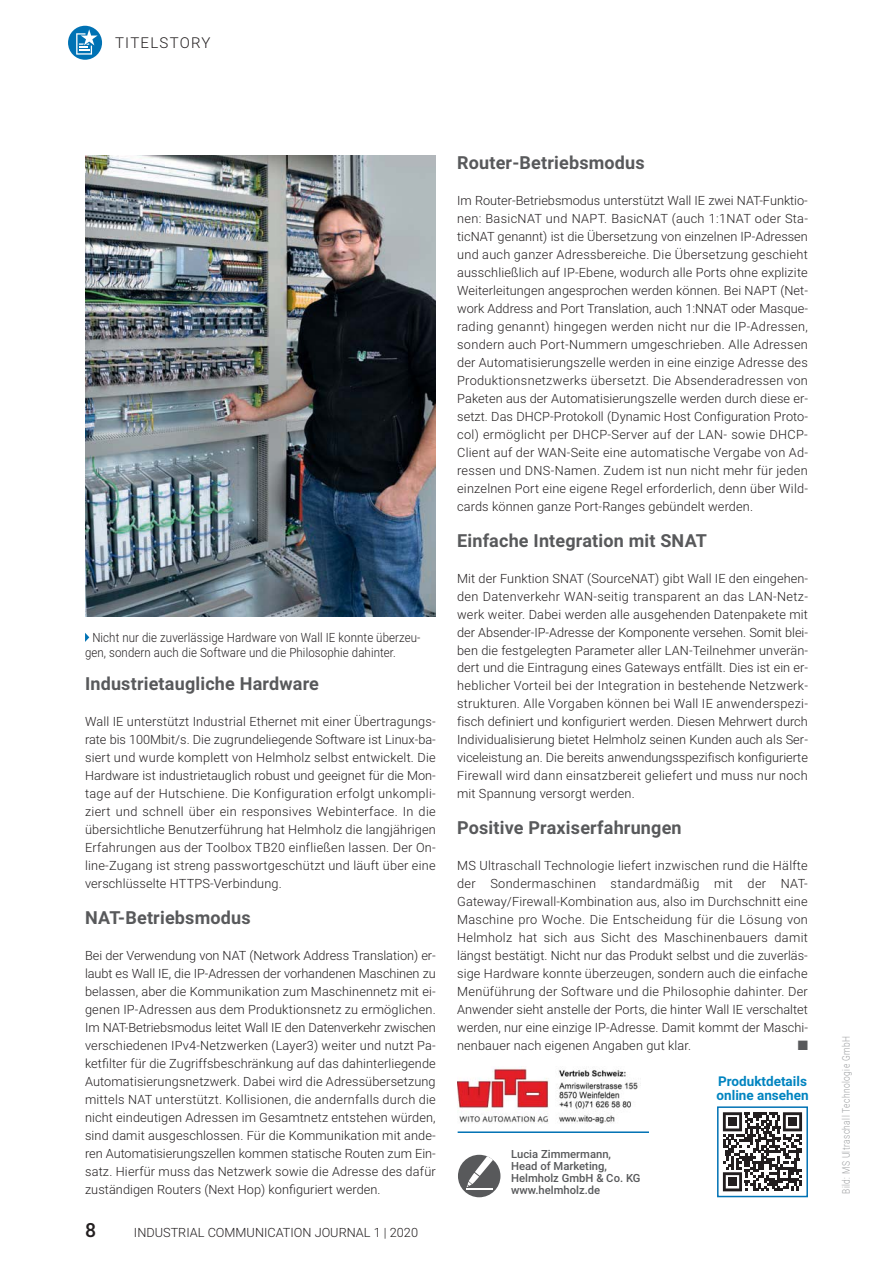
<style>
.page{position:relative;width:893px;height:1263px;background:#fff}
.page>*{position:absolute;margin:0;border:0;box-sizing:border-box;transform-origin:0 0}
.t1{font:500 19.5px "Roboto";color:#231f20}
.t2{font:700 18px "Roboto";letter-spacing:.01em;color:#58595b}
.t3{font:300 15px "Roboto";letter-spacing:.085em;color:#231f20}
.t4{font:700 13.5px/14.4px "Roboto";color:#0084c0}
.t5{font:13.5px "Zapf Dingbats";color:#58595b}
.t6{font:300 12.75px/18px "Roboto";letter-spacing:.01em;color:#231f20;text-align:justify}
.t7{font:300 12.75px/15px "Roboto";letter-spacing:.01em;color:#231f20;scale:.9 1}
.t8{font:500 11.25px/12px "Roboto";color:#58595b}
.t9{font:300 10.5px "Roboto";letter-spacing:.05em;color:#9d9fa1;scale:.8 1}
</style>
<div class="page">
<img style="left:85px;top:156px;width:351px;height:460px">
<div style="left:68px;top:26px;width:34px;height:34px;background:#0072b4;border-radius:50%"></div>
<svg style="left:76px;top:29px;width:22px;height:26px"></svg>
<hr style="left:457px;top:1131px;width:192px;height:2px;background:#0072b4">
<div style="left:458px;top:1155px;width:42px;height:42px;background:#58595b;border-radius:50%"></div>
<svg style="left:466px;top:1156px;width:27px;height:33px"></svg>
<svg style="left:85px;top:633px;width:4px;height:9px"></svg>
<svg style="left:723px;top:1112px;width:79px;height:79px"></svg>
<div style="left:728px;top:1118px;width:8px;height:8px;background:#231f20"></div>
<div style="left:788px;top:1118px;width:8px;height:8px;background:#231f20"></div>
<div style="left:728px;top:1178px;width:8px;height:8px;background:#231f20"></div>
<div style="left:717px;top:1106px;width:91px;height:91px;border:2px solid #0072b4"></div>
<img style="left:457px;top:1068px;width:182px;height:56px">
<p class="t3" style="left:115px;top:37px;width:97px">TITELSTORY</p>
<p class="t7" style="left:85px;top:631px;width:374px;text-indent:7px">Nicht nur die zuverlässige Hardware von Wall IE konnte überzeu&shy;gen, sondern auch die Software und die Philosophie dahinter.</p>
<h2 class="t2" style="left:85px;top:677px;width:235px">Industrietaugliche Hardware</h2>
<p class="t6" style="left:85px;top:714px;width:352px">Wall IE unterstützt Industrial Ethernet mit einer Übertragungs&shy;rate bis 100Mbit/s. Die zugrundeliegende Software ist Linux-ba&shy;siert und wurde komplett von Helmholz selbst entwickelt. Die Hardware ist industrietauglich robust und geeignet für die Mon&shy;tage auf der Hutschiene. Die Konfiguration erfolgt unkompli&shy;ziert und schnell über ein responsives Webinterface. In die übersichtliche Benutzerführung hat Helmholz die langjährigen Erfahrungen aus der Toolbox TB20 einfließen lassen. Der On&shy;line-Zugang ist streng passwortgeschützt und läuft über eine verschlüsselte HTTPS-Verbindung.</p>
<h2 class="t2" style="left:85px;top:911px;width:167px">NAT-Betriebsmodus</h2>
<p class="t6" style="left:85px;top:948px;width:352px">Bei der Verwendung von NAT (Network Address Translation) er&shy;laubt es Wall IE, die IP-Adressen der vorhandenen Maschinen zu belassen, aber die Kommunikation zum Maschinennetz mit ei&shy;genen IP-Adressen aus dem Produktionsnetz zu ermöglichen.<br>Im NAT-Betriebsmodus leitet Wall IE den Datenverkehr zwischen verschiedenen IPv4-Netzwerken (Layer3) weiter und nutzt Pa&shy;ketfilter für die Zugriffsbeschränkung auf das dahinterliegende Automatisierungsnetzwerk. Dabei wird die Adressübersetzung mittels NAT unterstützt. Kollisionen, die andernfalls durch die nicht eindeutigen Adressen im Gesamtnetz entstehen würden, sind damit ausgeschlossen. Für die Kommunikation mit ande&shy;ren Automatisierungszellen kommen statische Routen zum Ein&shy;satz. Hierfür muss das Netzwerk sowie die Adresse des dafür zuständigen Routers (Next Hop) konfiguriert werden.</p>
<h1 class="t1" style="left:85px;top:1222px;width:13px">8</h1>
<p class="t6" style="left:134px;top:1224px;width:285px">INDUSTRIAL COMMUNICATION JOURNAL 1 | 2020</p>
<h2 class="t2" style="left:457px;top:155px;width:189px">Router-Betriebsmodus</h2>
<p class="t6" style="left:457px;top:192px;width:352px">Im Router-Betriebsmodus unterstützt Wall IE zwei NAT-Funktio&shy;nen: BasicNAT und NAPT. BasicNAT (auch 1:1NAT oder Sta&shy;ticNAT genannt) ist die Übersetzung von einzelnen IP-Adressen und auch ganzer Adressbereiche. Die Übersetzung geschieht ausschließlich auf IP-Ebene, wodurch alle Ports ohne explizite Weiterleitungen angesprochen werden können. Bei NAPT (Net&shy;work Address and Port Translation, auch 1:NNAT oder Masque&shy;rading genannt) hingegen werden nicht nur die IP-Adressen, sondern auch Port-Nummern umgeschrieben. Alle Adressen der Automatisierungszelle werden in eine einzige Adresse des Produktionsnetzwerks übersetzt. Die Absenderadressen von Paketen aus der Automatisierungszelle werden durch diese er&shy;setzt. Das DHCP-Protokoll (Dynamic Host Configuration Proto&shy;col) ermöglicht per DHCP-Server auf der LAN- sowie DHCP-Client auf der WAN-Seite eine automatische Vergabe von Ad&shy;ressen und DNS-Namen. Zudem ist nun nicht mehr für jeden einzelnen Port eine eigene Regel erforderlich, denn über Wild&shy;cards können ganze Port-Ranges gebündelt werden.</p>
<h2 class="t2" style="left:457px;top:533px;width:251px">Einfache Integration mit SNAT</h2>
<p class="t6" style="left:457px;top:570px;width:352px">Mit der Funktion SNAT (SourceNAT) gibt Wall IE den eingehen&shy;den Datenverkehr WAN-seitig transparent an das LAN-Netz&shy;werk weiter. Dabei werden alle ausgehenden Datenpakete mit der Absender-IP-Adresse der Komponente versehen. Somit blei&shy;ben die festgelegten Parameter aller LAN-Teilnehmer unverän&shy;dert und die Eintragung eines Gateways entfällt. Dies ist ein er&shy;heblicher Vorteil bei der Integration in bestehende Netzwerk&shy;strukturen. Alle Vorgaben können bei Wall IE anwenderspezi&shy;fisch definiert und konfiguriert werden. Diesen Mehrwert durch Individualisierung bietet Helmholz seinen Kunden auch als Ser&shy;viceleistung an. Die bereits anwendungsspezifisch konfigurierte Firewall wird dann einsatzbereit geliefert und muss nur noch mit Spannung versorgt werden.</p>
<h2 class="t2" style="left:457px;top:821px;width:226px">Positive Praxiserfahrungen</h2>
<p class="t6" style="left:457px;top:858px;width:352px">MS Ultraschall Technologie liefert inzwischen rund die Hälfte der Sondermaschinen standardmäßig mit der NAT-Gateway/Firewall-Kombination aus, also im Durchschnitt eine Maschine pro Woche. Die Entscheidung für die Lösung von Helmholz hat sich aus Sicht des Maschinenbauers damit längst bestätigt. Nicht nur das Produkt selbst und die zuverläs&shy;sige Hardware konnte überzeugen, sondern auch die einfache Menüführung der Software und die Philosophie dahinter. Der Anwender sieht anstelle der Ports, die hinter Wall IE verschaltet werden, nur eine einzige IP-Adresse. Damit kommt der Maschi&shy;nenbauer nach eigenen Angaben gut klar.</p>
<p class="t5" style="left:797px;top:1039px;width:12px">■</p>
<p class="t8" style="left:511px;top:1149px;width:131px">Lucia Zimmermann,<br>Head of Marketing,<br>Helmholz GmbH &amp; Co. KG www.helmholz.de</p>
<p class="t4" style="left:716px;top:1075px;width:93px">Produktdetails online ansehen</p>
<p class="t9" style="left:842px;top:1194px;width:199px;rotate:-90deg">Bild: MS Ultraschall Technologie GmbH</p>
</div>
